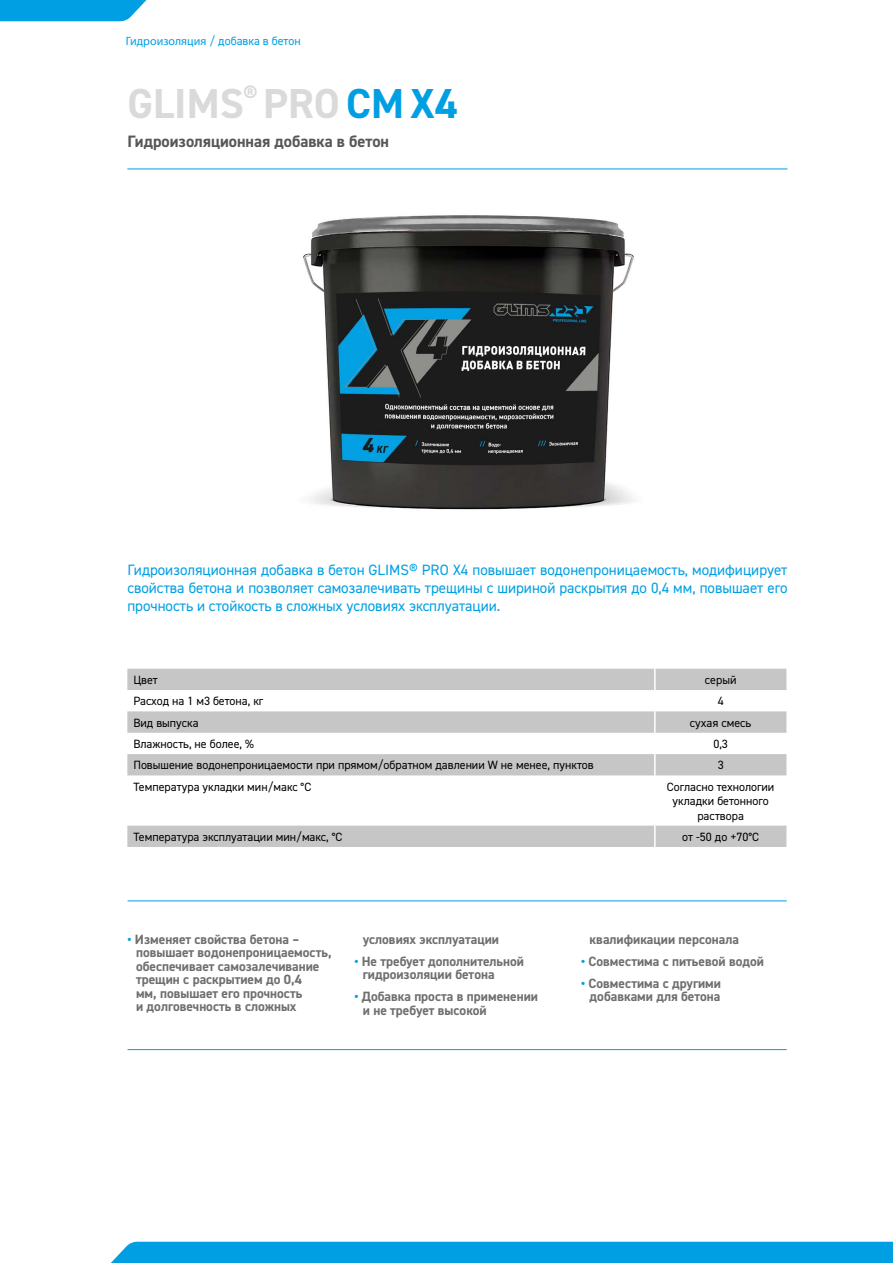
<style>
.page{position:relative;width:893px;height:1263px;background:#fff}
.page>*{position:absolute;margin:0;border:0;box-sizing:border-box;transform-origin:0 0}
.t1{font:700 42px "DIN2014";color:#dadada}
.t2{font:700 16.5px "DIN2014";color:#575756}
.t3{font:15px/18px "DIN2014";color:#009fe3;text-align:justify}
.t4{font:700 13.5px/13.5px "DIN2014";color:#706f6f}
.t5{font:12px/14.4px "DIN2014";color:#000;text-align:center}
.t6{font:12px "DIN2014";color:#009fe3}
.s1{font-family:"Myriad Pro"}
.s2{color:#009fe3}
</style>
<div class="page">
<hr style="left:127px;top:168px;width:660px;height:1px;background:#009fe3">
<svg style="left:127px;top:669px;width:659px;height:178px"></svg>
<hr style="left:654px;top:669px;width:2px;height:21px;background:#fff">
<hr style="left:654px;top:690px;width:2px;height:21px;background:#fff">
<hr style="left:654px;top:711px;width:2px;height:22px;background:#fff">
<hr style="left:654px;top:733px;width:2px;height:21px;background:#fff">
<hr style="left:654px;top:754px;width:2px;height:21px;background:#fff">
<hr style="left:654px;top:775px;width:2px;height:51px;background:#fff">
<hr style="left:654px;top:826px;width:2px;height:21px;background:#fff">
<svg style="left:0;top:0;width:147px;height:21px;background:#12a5e5"></svg>
<div style="left:111px;top:1242px;width:782px;height:21px;background:#009fe3"></div>
<hr style="left:128px;top:1049px;width:659px;height:1px;background:#009fe3">
<hr style="left:128px;top:900px;width:659px;height:1px;background:#009fe3">
<img style="left:303px;top:215px;width:331px;height:295px">
<p class="t6" style="left:126px;top:34px;width:176px"><span class="s1">Гидроизоляция</span> / добавка в бетон</p>
<h1 class="t1" style="left:127px;top:75px;width:332px">GLIMS<sup>®</sup> PRO<span class="s2">СМX4</span></h1>
<p class="t2" style="left:127px;top:130px;width:263px">Гидроизоляционная добавка в бетон</p>
<p class="t3" style="left:127px;top:561px;width:662px">Гидроизоляционная добавка в бетон GLIMS® PRO X4 повышает водонепроницаемость, модифицирует свойства бетона и позволяет самозалечивать трещины с шириной раскрытия до 0,4 мм, повышает его прочность и стойкость в сложных условиях эксплуатации.</p>
<p class="t5" style="left:133px;top:672px;width:26px">Цвет</p>
<p class="t5" style="left:705px;top:672px;width:33px">серый</p>
<p class="t5" style="left:133px;top:694px;width:131px">Расход на 1 м3 бетона, кг</p>
<p class="t5" style="left:718px;top:694px;width:7px">4</p>
<p class="t5" style="left:133px;top:715px;width:67px">Вид выпуска</p>
<p class="t5" style="left:690px;top:715px;width:63px">сухая смесь</p>
<p class="t5" style="left:133px;top:736px;width:122px">Влажность, не более, %</p>
<p class="t5" style="left:713px;top:736px;width:16px">0,3</p>
<p class="t5" style="left:133px;top:758px;width:462px">Повышение водонепроницаемости при прямом/обратном давлении W не менее, пунктов</p>
<p class="t5" style="left:718px;top:758px;width:7px">3</p>
<p class="t5" style="left:133px;top:779px;width:179px">Температура укладки мин/макс °С</p>
<p class="t5" style="left:667px;top:779px;width:109px">Согласно технологии укладки бетонного раствора</p>
<p class="t5" style="left:133px;top:829px;width:211px">Температура эксплуатации мин/макс, °С</p>
<p class="t5" style="left:682px;top:829px;width:78px">от -50 до +70°C</p>
<p class="t4" style="left:136px;top:932px;width:197px;text-indent:-9px"><span class="s2">•</span> Изменяет свойства бетона – повышает водонепроницаемость, обеспечивает самозалечивание трещин с раскрытием до 0,4<br>мм, повышает его прочность<br>и долговечность в сложных</p>
<p class="t4" style="left:363px;top:932px;width:138px">условиях эксплуатации</p>
<p class="t4" style="left:363px;top:954px;width:163px;text-indent:-9px"><span class="s2">•</span> Не требует дополнительной гидроизоляции бетона</p>
<p class="t4" style="left:363px;top:990px;width:177px;text-indent:-9px"><span class="s2">•</span> Добавка проста в применении и не требует высокой</p>
<p class="t4" style="left:590px;top:932px;width:151px">квалификации персонала</p>
<p class="t4" style="left:581px;top:954px;width:184px"><span class="s2">•</span> Совместима с питьевой водой</p>
<p class="t4" style="left:581px;top:976px;width:141px;text-align:center"><span class="s2">•</span> Совместима с другими добавками для бетона</p>
</div>
